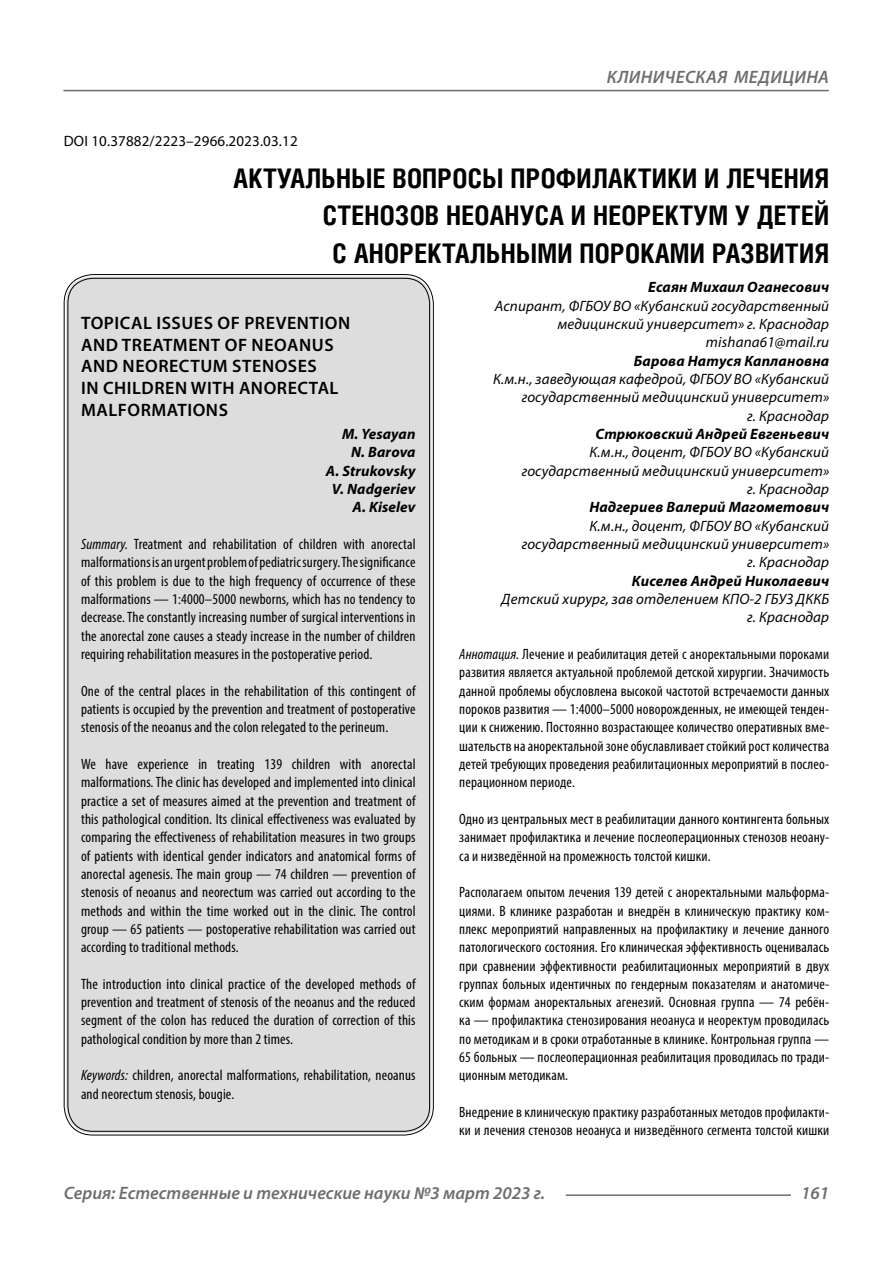
<style>
.page{position:relative;width:893px;height:1263px;background:#fff}
.page>*{position:absolute;margin:0;border:0;box-sizing:border-box;transform-origin:0 0}
.Header{font:700 27px/37.5px "Helios Cond C";letter-spacing:.01em;color:#000;text-align:right}
.Header-eng{font:600 18px/21.6px "Myriad Pro";letter-spacing:.03em;color:#000}
.t1{font:italic 600 18px "Myriad Pro";color:#6e6e6e}
.Annotation-eng{font:condensed 15px/18.3px "Myriad Pro";letter-spacing:.01em;color:#000;text-align:justify}
.Annotation-rus{font:condensed 15px/18.3px "Myriad Pro";letter-spacing:.01em;color:#000;text-align:justify}
.Author-doc{font:italic 15px/18.3px "Myriad Pro";letter-spacing:.01em;color:#000;text-align:right}
.Author{font:italic 700 15px "Myriad Pro";letter-spacing:.01em;color:#000}
.Author-eng{font:italic 700 15px "Myriad Pro";letter-spacing:.01em;color:#000}
.DOI{font:15px "Myriad Pro";letter-spacing:.01em;color:#000}
.Author-email{font:italic 15px "Myriad Pro";letter-spacing:.01em;color:#000}
.s1{font-style:italic}
</style>
<div class="page">
<div style="left:66px;top:276px;width:365px;height:857px;background:#ddd;border-radius:27px"></div>
<hr style="left:566px;top:1194px;width:225px;height:2px;background:#6e6e6e">
<hr style="left:63px;top:90px;width:766px;height:1px;background:#6e6e6e">
<p class="t1" style="left:607px;top:66px;width:23px">Клиническая</p>
<p class="t1" style="left:734px;top:66px;width:13px">меди</p>
<p class="t1" style="left:782px;top:66px;width:25px">цина</p>
<p class="DOI" style="left:64px;top:132px;width:235px">DOI 10.37882/2223–2966.2023.03.12</p>
<p class="Header" style="left:234px;top:159px;width:597px">АКТУАЛЬНЫЕ ВОПРОСЫ ПРОФИЛАКТИКИ И ЛЕЧЕНИЯ<br>СТЕНОЗОВ НЕОАНУСА И НЕОРЕКТУМ У ДЕТЕЙ<br>С АНОРЕКТАЛЬНЫМИ ПОРОКАМИ РАЗВИТИЯ</p>
<p class="Author" style="left:648px;top:278px;width:182px">Есаян Михаил Оганесович</p>
<p class="Author-doc" style="left:495px;top:296px;width:336px">Аспирант, ФГБОУ ВО «Кубанский государственный медицинский университет» г. Краснодар</p>
<p class="Author-email" style="left:706px;top:333px;width:125px">mishana61@mail.ru</p>
<p class="Author" style="left:634px;top:351px;width:197px">Барова Натуся Каплановна</p>
<p class="Author-doc" style="left:493px;top:370px;width:338px">К.м.н., заведующая кафедрой, ФГБОУ ВО «Кубанский государственный медицинский университет»<br>г. Краснодар</p>
<p class="Author" style="left:595px;top:424px;width:235px">Стрюковский Андрей Евгеньевич</p>
<p class="Author-doc" style="left:522px;top:443px;width:309px">К.м.н., доцент, ФГБОУ ВО «Кубанский государственный медицинский университет» г. Краснодар</p>
<p class="Author" style="left:589px;top:498px;width:241px">Надгериев Валерий Магометович</p>
<p class="Author-doc" style="left:522px;top:516px;width:309px">К.м.н., доцент, ФГБОУ ВО «Кубанский государственный медицинский университет» г. Краснодар</p>
<p class="Author" style="left:632px;top:571px;width:199px">Киселев Андрей Николаевич</p>
<p class="Author-doc" style="left:502px;top:590px;width:329px">Детский хирург, зав отделением КПО-2 ГБУЗ ДККБ г. Краснодар</p>
<p class="Annotation-rus" style="left:459px;top:645px;width:371px"><span class="s1">Аннотация.</span> Лечение и реабилитация детей с аноректальными пороками развития является актуальной проблемой детской хирургии. Значимость данной проблемы обусловлена высокой частотой встречаемости данных пороков развития — 1:4000–5000 новорожденных, не имеющей тенден&shy;ции к снижению. Постоянно возрастающее количество оперативных вме&shy;шательств на аноректальной зоне обуславливает стойкий рост количества детей требующих проведения реабилитационных мероприятий в послео&shy;перационном периоде.</p>
<p class="Annotation-rus" style="left:459px;top:810px;width:371px">Одно из центральных мест в реабилитации данного контингента больных занимает профилактика и лечение послеоперационных стенозов неоану&shy;са и низведённой на промежность толстой кишки.</p>
<p class="Annotation-rus" style="left:459px;top:883px;width:371px">Располагаем опытом лечения 139 детей с аноректальными мальформа&shy;циями. В клинике разработан и внедрён в клиническую практику ком&shy;плекс мероприятий направленных на профилактику и лечение данного патологического состояния. Его клиническая эффективность оценивалась при сравнении эффективности реабилитационных мероприятий в двух группах больных идентичных по гендерным показателям и анатомиче&shy;ским формам аноректальных агенезий. Основная группа — 74 ребён&shy;ка — профилактика стенозирования неоануса и неоректум проводилась по методикам и в сроки отработанные в клинике. Контрольная группа — 65 больных — послеоперационная реабилитация проводилась по тради&shy;ционным методикам.</p>
<p class="Annotation-rus" style="left:459px;top:1103px;width:371px">Внедрение в клиническую практику разработанных методов профилакти&shy;ки и лечения стенозов неоануса и низведённого сегмента толстой кишки</p>
<p class="Header-eng" style="left:81px;top:312px;width:271px">TOPICAL ISSUES OF PREVENTION<br>AND TREATMENT OF NEOANUS<br>AND NEORECTUM STENOSES<br>IN CHILDREN WITH ANORECTAL<br>MALFORMATIONS</p>
<p class="Author-eng" style="left:342px;top:424px;width:75px">M. Yesayan</p>
<p class="Author-eng" style="left:351px;top:443px;width:66px">N. Barova</p>
<p class="Author-eng" style="left:326px;top:461px;width:91px">A. Strukovsky</p>
<p class="Author-eng" style="left:332px;top:479px;width:85px">V. Nadgeriev</p>
<p class="Author-eng" style="left:353px;top:498px;width:64px">A. Kiselev</p>
<p class="Annotation-eng" style="left:81px;top:535px;width:336px"><span class="s1">Summary.</span> Treatment and rehabilitation of children with anorectal malformations is an urgent problem of pediatric surgery. The significance of this problem is due to the high frequency of occurrence of these malformations — 1:4000–5000 newborns, which has no tendency to decrease. The constantly increasing number of surgical interventions in the anorectal zone causes a steady increase in the number of children requiring rehabilitation measures in the postoperative period.</p>
<p class="Annotation-eng" style="left:81px;top:681px;width:336px">One of the central places in the rehabilitation of this contingent of patients is occupied by the prevention and treatment of postoperative stenosis of the neoanus and the colon relegated to the perineum.</p>
<p class="Annotation-eng" style="left:81px;top:755px;width:336px">We have experience in treating 139 children with anorectal malformations. The clinic has developed and implemented into clinical practice a set of measures aimed at the prevention and treatment of this pathological condition. Its clinical effectiveness was evaluated by comparing the effectiveness of rehabilitation measures in two groups of patients with identical gender indicators and anatomical forms of anorectal agenesis. The main group — 74 children — prevention of stenosis of neoanus and neorectum was carried out according to the methods and within the time worked out in the clinic. The control group — 65 patients — postoperative rehabilitation was carried out according to traditional methods.</p>
<p class="Annotation-eng" style="left:81px;top:974px;width:336px">The introduction into clinical practice of the developed methods of prevention and treatment of stenosis of the neoanus and the reduced segment of the colon has reduced the duration of correction of this pathological condition by more than 2 times.</p>
<p class="Annotation-eng" style="left:81px;top:1066px;width:336px"><span class="s1">Keywords:</span> children, anorectal malformations, rehabilitation, neoanus and neorectum stenosis, bougie.</p>
<p class="t1" style="left:64px;top:1182px;width:483px">Серия: Естественные и технические науки №3 март 2023 г.</p>
<p class="t1" style="left:801px;top:1182px;width:30px">161</p>
</div>
